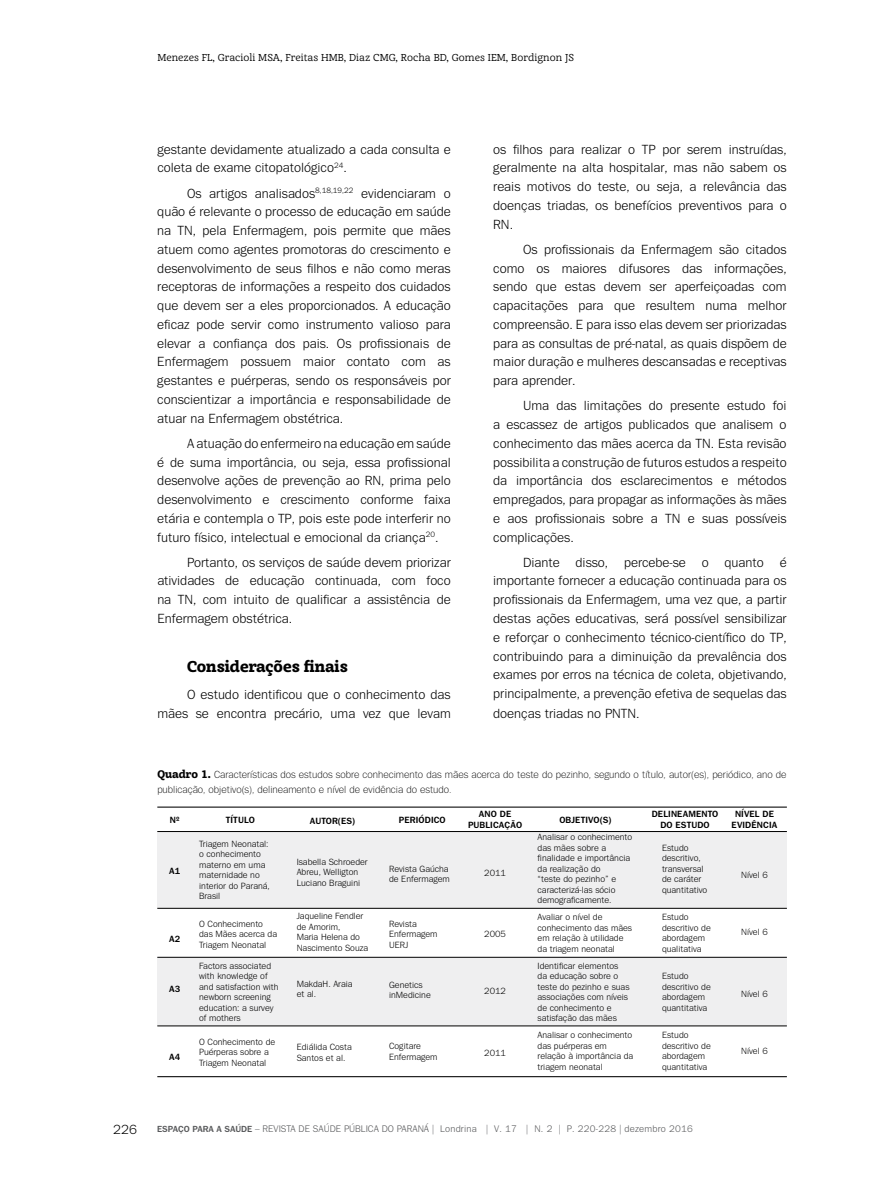
<style>
.page{position:relative;width:893px;height:1191px;background:#fff}
.page>*{position:absolute;margin:0;border:0;box-sizing:border-box;transform-origin:0 0}
.t1{font:900 15px "Achille FYL";color:#000}
.t2{font:13.5px/18.8px "Tee Franklin";color:#000;text-align:justify}
.t3{font:300 10.5px/15px "Tee Franklin";color:#000}
.t4{font:9.75px "Tee Franklin";color:#58595b}
.t5{font:9.75px "Achille FYL";color:#000}
.t6{font:9.15px/10.5px "Tee Franklin";color:#000}
.t7{font:700 9.15px/10.5px "Tee Franklin";letter-spacing:.015em;color:#000}
.s1{font-family:"Achille FYL";font-weight:900}
.s2{font-weight:700;font-size:9px}
</style>
<div class="page">
<div style="left:157px;top:831px;width:630px;height:77px;background:#efeff0"></div>
<div style="left:157px;top:957px;width:630px;height:69px;background:#efeff0"></div>
<hr style="left:157px;top:831px;width:630px;height:1px;background:#000">
<hr style="left:157px;top:908px;width:630px;height:1px;background:#000">
<hr style="left:157px;top:957px;width:630px;height:1px;background:#000">
<hr style="left:157px;top:1025px;width:630px;height:1px;background:#000">
<hr style="left:157px;top:806px;width:630px;height:1px;background:#000">
<hr style="left:157px;top:1076px;width:630px;height:1px;background:#000">
<p class="t5" style="left:157px;top:51px;width:418px">Menezes FL, Gracioli MSA, Freitas HMB, Diaz CMG, Rocha BD, Gomes IEM, Bordignon JS</p>
<p class="t2" style="left:157px;top:140px;width:295px">gestante devidamente atualizado a cada consulta e coleta de exame citopatológico<sup>24</sup>.</p>
<p class="t2" style="left:157px;top:184px;width:295px;text-indent:30px">Os artigos analisados<sup>8,18,19,22</sup> evidenciaram o quão é relevante o processo de educação em saúde na TN, pela Enfermagem, pois permite que mães atuem como agentes promotoras do crescimento e desenvolvimento de seus filhos e não como meras receptoras de informações a respeito dos cuidados que devem ser a eles proporcionados. A educação eficaz pode servir como instrumento valioso para elevar a confiança dos pais. Os profissionais de Enfermagem possuem maior contato com as gestantes e puérperas, sendo os responsáveis por conscientizar a importância e responsabilidade de atuar na Enfermagem obstétrica.</p>
<p class="t2" style="left:157px;top:434px;width:295px;text-indent:30px">A atuação do enfermeiro na educação em saúde é de suma importância, ou seja, essa profissional desenvolve ações de prevenção ao RN, prima pelo desenvolvimento e crescimento conforme faixa etária e contempla o TP, pois este pode interferir no futuro físico, intelectual e emocional da criança<sup>20</sup>.</p>
<p class="t2" style="left:157px;top:553px;width:295px;text-indent:30px">Portanto, os serviços de saúde devem priorizar atividades de educação continuada, com foco na TN, com intuito de qualificar a assistência de Enfermagem obstétrica.</p>
<p class="t1" style="left:187px;top:655px;width:162px">Considerações finais</p>
<p class="t2" style="left:157px;top:685px;width:295px;text-align:right">O estudo identificou que o conhecimento das mães se encontra precário, uma vez que levam</p>
<p class="t2" style="left:493px;top:140px;width:295px">os filhos para realizar o TP por serem instruídas, geralmente na alta hospitalar, mas não sabem os reais motivos do teste, ou seja, a relevância das doenças triadas, os benefícios preventivos para o RN.</p>
<p class="t2" style="left:493px;top:240px;width:295px;text-indent:30px">Os profissionais da Enfermagem são citados como os maiores difusores das informações, sendo que estas devem ser aperfeiçoadas com capacitações para que resultem numa melhor compreensão. E para isso elas devem ser priorizadas para as consultas de pré-natal, as quais dispõem de maior duração e mulheres descansadas e receptivas para aprender.</p>
<p class="t2" style="left:493px;top:396px;width:295px;text-indent:30px">Uma das limitações do presente estudo foi a escassez de artigos publicados que analisem o conhecimento das mães acerca da TN. Esta revisão possibilita a construção de futuros estudos a respeito da importância dos esclarecimentos e métodos empregados, para propagar as informações às mães e aos profissionais sobre a TN e suas possíveis complicações.</p>
<p class="t2" style="left:493px;top:553px;width:295px;text-indent:30px">Diante disso, percebe-se o quanto é importante fornecer a educação continuada para os profissionais da Enfermagem, uma vez que, a partir destas ações educativas, será possível sensibilizar e reforçar o conhecimento técnico-científico do TP, contribuindo para a diminuição da prevalência dos exames por erros na técnica de coleta, objetivando, principalmente, a prevenção efetiva de sequelas das doenças triadas no PNTN.</p>
<p class="t3" style="left:157px;top:767px;width:631px"><span class="s1">Quadro 1.</span> Características dos estudos sobre conhecimento das mães acerca do teste do pezinho, segundo o título, autor(es), periódico, ano de publicação, objetivo(s), delineamento e nível de evidência do estudo.</p>
<p class="t7" style="left:170px;top:815px;width:11px">Nº</p>
<p class="t7" style="left:735px;top:808px;width:16px">NÍVEL</p>
<p class="t7" style="left:468px;top:808px;width:55px;text-align:center">ANO DE<br>PUBLICAÇÃO</p>
<p class="t7" style="left:660px;top:808px;width:50px;text-indent:28px">MENTO<br>DO ESTUDO</p>
<p class="t6" style="left:662px;top:842px;width:47px">Estudo descritivo, transversal de caráter quantitativo</p>
<p class="t6" style="left:662px;top:912px;width:50px">Estudo descritivo de abordagem qualitativa</p>
<p class="t6" style="left:662px;top:971px;width:50px">Estudo descritivo de abordagem quantitativa</p>
<p class="t6" style="left:662px;top:1029px;width:50px">Estudo descritivo de abordagem quantitativa</p>
<p class="t7" style="left:652px;top:808px;width:26px">DELINEA</p>
<p class="t7" style="left:732px;top:808px;width:47px;text-indent:31px">DE<br>EVIDÊNCIA</p>
<p class="t7" style="left:226px;top:815px;width:25px">TÍTULO</p>
<p class="t6" style="left:199px;top:838px;width:72px">Triagem Neonatal: o conhecimento materno em uma maternidade no interior do Paraná,<br>Brasil</p>
<p class="t6" style="left:199px;top:918px;width:79px">O Conhecimento das Mães acerca da<br>Triagem Neonatal</p>
<p class="t6" style="left:199px;top:960px;width:81px">Factors associated with knowledge of and satisfaction with newborn screening education: a survey of mothers</p>
<p class="t6" style="left:199px;top:1036px;width:78px">O Conhecimento de<br>Puérperas sobre a<br>Triagem Neonatal</p>
<p class="t7" style="left:399px;top:815px;width:42px">PERIÓDICO</p>
<p class="t7" style="left:559px;top:815px;width:54px">OBJETIVO(S)</p>
<p class="t6" style="left:538px;top:832px;width:96px">Analisar o conhecimento das mães sobre a finalidade e importância da realização do<br>“teste do pezinho” e caracterizá-las sócio demograficamente.</p>
<p class="t6" style="left:538px;top:912px;width:96px">Avaliar o nível de conhecimento das mães em relação à utilidade da triagem neonatal</p>
<p class="t6" style="left:538px;top:960px;width:93px">Identificar elementos da educação sobre o teste do pezinho e suas associações com níveis de conhecimento e satisfação das mães</p>
<p class="t6" style="left:538px;top:1029px;width:97px">Analisar o conhecimento das puérperas em relação à importância da triagem neonatal</p>
<p class="t7" style="left:310px;top:816px;width:47px">AUTOR(ES)</p>
<p class="t6" style="left:297px;top:856px;width:72px">Isabella Schroeder<br>Abreu, Welligton<br>Luciano Braguini</p>
<p class="t6" style="left:297px;top:911px;width:73px">Jaqueline Fendler de Amorim,<br>Maria Helena do<br>Nascimento Souza</p>
<p class="t6" style="left:297px;top:978px;width:57px">MakdaH. Araia et al.</p>
<p class="t6" style="left:389px;top:863px;width:62px">Revista Gaúcha de Enfermagem</p>
<p class="t6" style="left:389px;top:918px;width:50px">Revista<br>Enfermagem<br>UERJ</p>
<p class="t6" style="left:389px;top:979px;width:43px">Genetics inMedicine</p>
<p class="t7" style="left:169px;top:865px;width:12px">A1</p>
<p class="t6" style="left:484px;top:867px;width:23px">2011</p>
<p class="t6" style="left:741px;top:870px;width:28px">Nível 6</p>
<p class="t6" style="left:741px;top:927px;width:28px">Nível 6</p>
<p class="t6" style="left:484px;top:929px;width:23px">2005</p>
<p class="t7" style="left:169px;top:933px;width:12px">A2</p>
<p class="t7" style="left:169px;top:983px;width:12px">A3</p>
<p class="t6" style="left:484px;top:986px;width:23px">2012</p>
<p class="t6" style="left:741px;top:988px;width:28px">Nível 6</p>
<p class="t6" style="left:389px;top:1040px;width:50px">Cogitare<br>Enfermagem</p>
<p class="t6" style="left:297px;top:1041px;width:57px">Ediálida Costa<br>Santos et al.</p>
<p class="t6" style="left:741px;top:1045px;width:28px">Nível 6</p>
<p class="t6" style="left:484px;top:1047px;width:23px">2011</p>
<p class="t7" style="left:169px;top:1051px;width:12px">A4</p>
<p class="t2" style="left:113px;top:1120px;width:26px">226</p>
<p class="t4" style="left:157px;top:1122px;width:537px"><span class="s2">ESPAÇO PARA A SAÚDE</span> – REVISTA DE SAÚDE PÚBLICA DO PARANÁ | Londrina | V. 17 | N. 2 | P. 220-228 | dezembro 2016</p>
</div>
